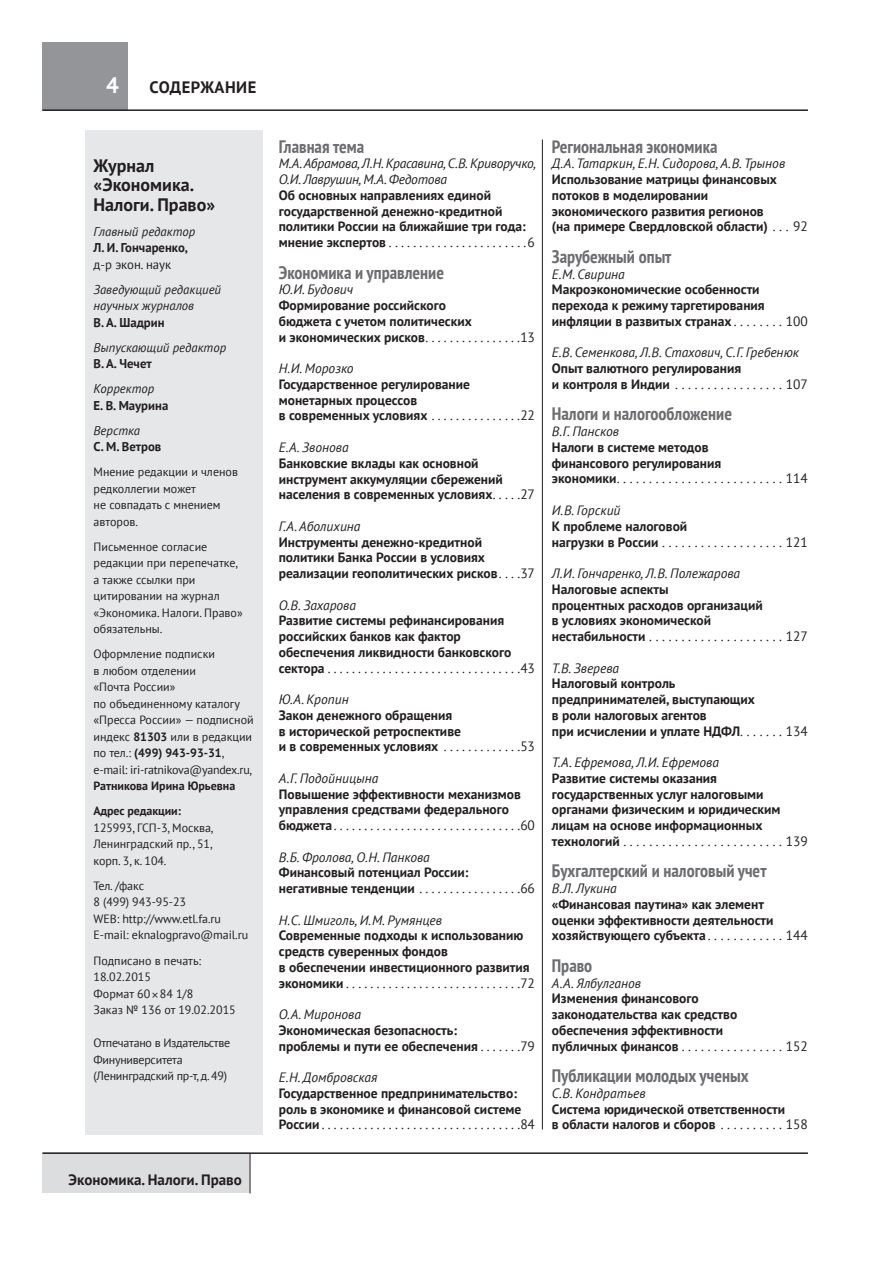
<style>
.page{position:relative;width:893px;height:1263px;background:#fff}
.page>*{position:absolute;margin:0;border:0;box-sizing:border-box;transform-origin:0 0}
.t1{font:700 22.5px "PT Sans";color:#fff}
.t2{font:700 condensed 18px "PT Sans";color:#6c6d70}
.t3{font:700 18px/19.5px "PT Sans";color:#231f20}
.t4{font:700 16.5px "PT Sans";letter-spacing:.03em;color:#231f20}
.t5{font:700 15px "PT Sans";color:#231f20}
.t6{font:700 13.5px/15.8px "PT Sans";color:#231f20}
.t7{font:italic 13.5px/15.8px "PT Sans";color:#231f20}
.t8{font:13.5px "PT Sans";color:#231f20}
.t9{font:italic 12.75px/16.5px "PT Sans";color:#231f20}
.t10{font:700 12.75px "PT Sans";color:#231f20}
.t11{font:12.75px "PT Sans";color:#231f20}
.t12{font:12px/16.5px "PT Sans";color:#231f20}
.t13{font:12px/16.5px "PT Sans";letter-spacing:-.025em;color:#231f20}
.t14{font:700 12px/25px "PT Sans";color:#231f20}
.s1{font-weight:700}
</style>
<div class="page">
<div style="left:43px;top:1152px;width:207px;height:41px;background:#dcdddf"></div>
<hr style="left:250px;top:1153px;width:1px;height:40px;background:#231f20">
<div style="left:43px;top:43px;width:85px;height:68px;background:#939598"></div>
<hr style="left:43px;top:109px;width:765px;height:2px;background:#231f20">
<hr style="left:43px;top:1152px;width:765px;height:2px;background:#231f20">
<div style="left:85px;top:130px;width:178px;height:1004px;background:#e6e7e9"></div>
<hr style="left:542px;top:139px;width:1px;height:990px;background:#231f20">
<h1 class="t1" style="left:106px;top:70px;width:14px">4</h1>
<p class="t4" style="left:149px;top:76px;width:108px">содержание</p>
<h2 class="t3" style="left:94px;top:155px;width:123px">Журнал «Экономика.<br>Налоги. Право»</h2>
<p class="t9" style="left:94px;top:223px;width:103px">Главный редактор</p>
<p class="t10" style="left:94px;top:239px;width:96px">Л. И. Гончаренко,</p>
<p class="t11" style="left:94px;top:256px;width:79px">д-р экон. наук</p>
<p class="t9" style="left:94px;top:281px;width:129px">Заведующий редакцией научных журналов</p>
<p class="t10" style="left:94px;top:314px;width:73px">В. А. Шадрин</p>
<p class="t9" style="left:94px;top:339px;width:134px">Выпускающий редактор</p>
<p class="t10" style="left:94px;top:355px;width:60px">В. А. Чечет</p>
<p class="t9" style="left:94px;top:380px;width:62px">Корректор</p>
<p class="t10" style="left:94px;top:397px;width:76px">Е. В. Маурина</p>
<p class="t9" style="left:94px;top:422px;width:48px">Верстка</p>
<p class="t10" style="left:94px;top:438px;width:69px">С. М. Ветров</p>
<p class="t12" style="left:94px;top:464px;width:146px">Мнение редакции и членов редколлегии может<br>не совпадать с мнением авторов.</p>
<p class="t12" style="left:94px;top:538px;width:151px">Письменное согласие редакции при перепечатке, а также ссылки при цитировании на журнал «Экономика. Налоги. Право» обязательны.</p>
<p class="t12" style="left:94px;top:646px;width:162px">Оформление подписки<br>в любом отделении<br>«Почта России»<br>по объединенному каталогу «Пресса России» — подписной индекс <span class="s1">81303</span> или в редакции по тел.: <span class="s1">(499) 943-93-31</span>, e-mail: iri-ratnikova@yandex.ru,</p>
<p class="t14" style="left:94px;top:773px;width:143px">Ратникова Ирина Юрьевна<br>Адрес редакции:</p>
<p class="t12" style="left:94px;top:819px;width:122px;text-align:justify">125993, ГСП-3, Москва, Ленинградский пр., 51, корп. 3, к. 104.</p>
<p class="t12" style="left:94px;top:877px;width:156px">Тел. /факс<br>8 (499) 943-95-23<br>WEB: http://www.etl.fa.ru<br>E-mail: eknalogpravo@mail.ru</p>
<p class="t12" style="left:94px;top:952px;width:144px">Подписано в печать:<br>18.02.2015<br>Формат 60 84 1/8<br>Заказ № 136 от 19.02.2015</p>
<p class="t13" style="left:94px;top:1034px;width:138px">Отпечатано в Издательстве<br>Финуниверситета (Ленинградский пр-т, д. 49)</p>
<p class="t5" style="left:69px;top:1170px;width:175px">Экономика. Налоги. Право</p>
<h2 class="t2" style="left:279px;top:135px;width:87px">Главная тема</h2>
<p class="t7" style="left:279px;top:156px;width:259px">М.А. Абрамова, Л.Н. Красавина, С.В. Криворучко,<br>О.И. Лаврушин, М.А. Федотова</p>
<p class="t6" style="left:279px;top:187px;width:249px">Об основных направлениях единой государственной денежно-кредитной политики России на ближайшие три года: мнение экспертов</p>
<p class="t8" style="left:527px;top:234px;width:9px">6</p>
<h2 class="t2" style="left:279px;top:261px;width:167px">Экономика и управление</h2>
<p class="t7" style="left:279px;top:282px;width:76px">Ю.И. Будович</p>
<p class="t6" style="left:279px;top:297px;width:194px">Формирование российского бюджета с учетом политических и экономических рисков</p>
<p class="t7" style="left:279px;top:360px;width:76px">Н.И. Морозко</p>
<p class="t6" style="left:279px;top:376px;width:193px">Государственное регулирование монетарных процессов<br>в современных условиях</p>
<p class="t7" style="left:279px;top:439px;width:71px">Е.А. Звонова</p>
<p class="t6" style="left:279px;top:455px;width:226px">Банковские вклады как основной инструмент аккумуляции сбережений населения в современных условиях</p>
<p class="t7" style="left:279px;top:518px;width:83px">Г.А. Аболихина</p>
<p class="t6" style="left:279px;top:534px;width:220px">Инструменты денежно-кредитной политики Банка России в условиях реализации геополитических рисков</p>
<p class="t7" style="left:279px;top:597px;width:79px">О.В. Захарова</p>
<p class="t6" style="left:279px;top:612px;width:234px">Развитие системы рефинансирования российских банков как фактор обеспечения ликвидности банковского сектора</p>
<p class="t7" style="left:279px;top:691px;width:72px">Ю.А. Кропин</p>
<p class="t6" style="left:279px;top:707px;width:184px">Закон денежного обращения в исторической ретроспективе и в современных условиях</p>
<p class="t8" style="left:520px;top:328px;width:16px">13</p>
<p class="t8" style="left:520px;top:407px;width:16px">22</p>
<p class="t8" style="left:520px;top:486px;width:16px">27</p>
<p class="t8" style="left:520px;top:565px;width:16px">37</p>
<p class="t8" style="left:520px;top:659px;width:16px">43</p>
<p class="t8" style="left:520px;top:738px;width:16px">53</p>
<p class="t7" style="left:279px;top:770px;width:101px">А.Г. Подойницына</p>
<p class="t6" style="left:279px;top:786px;width:244px">Повышение эффективности механизмов управления средствами федерального бюджета</p>
<p class="t8" style="left:520px;top:817px;width:16px">60</p>
<p class="t7" style="left:279px;top:849px;width:152px">В.Б. Фролова, О.Н. Панкова</p>
<p class="t6" style="left:279px;top:864px;width:191px">Финансовый потенциал России: негативные тенденции</p>
<p class="t8" style="left:520px;top:880px;width:16px">66</p>
<p class="t7" style="left:279px;top:912px;width:165px">Н.С. Шмиголь, И.М. Румянцев</p>
<p class="t6" style="left:279px;top:927px;width:252px">Современные подходы к использованию средств суверенных фондов<br>в обеспечении инвестиционного развития экономики</p>
<p class="t8" style="left:520px;top:974px;width:16px">72</p>
<p class="t7" style="left:279px;top:1006px;width:84px">О.А. Миронова</p>
<p class="t6" style="left:279px;top:1022px;width:201px">Экономическая безопасность: проблемы и пути ее обеспечения</p>
<p class="t8" style="left:520px;top:1037px;width:16px">79</p>
<p class="t7" style="left:279px;top:1069px;width:100px">Е.Н. Домбровская</p>
<p class="t6" style="left:279px;top:1085px;width:244px">Государственное предпринимательство: роль в экономике и финансовой системе<br>России</p>
<p class="t8" style="left:520px;top:1116px;width:16px">84</p>
<h2 class="t2" style="left:552px;top:135px;width:167px">Региональная экономика</h2>
<p class="t7" style="left:552px;top:156px;width:235px">Д.А. Татаркин, Е.Н. Сидорова, А.В. Трынов</p>
<p class="t6" style="left:552px;top:171px;width:227px">Использование матрицы финансовых потоков в моделировании экономического развития регионов (на примере Свердловской области)</p>
<p class="t8" style="left:793px;top:218px;width:16px">92</p>
<h2 class="t2" style="left:552px;top:245px;width:121px">Зарубежный опыт</h2>
<p class="t7" style="left:552px;top:266px;width:75px">Е.М. Свирина</p>
<p class="t6" style="left:552px;top:282px;width:214px">Макроэкономические особенности перехода к режиму таргетирования инфляции в развитых странах</p>
<p class="t8" style="left:786px;top:313px;width:24px">100</p>
<p class="t7" style="left:552px;top:345px;width:249px">Е.В. Семенкова, Л.В. Стахович, С.Г. Гребенюк</p>
<p class="t6" style="left:552px;top:360px;width:191px">Опыт валютного регулирования и контроля в Индии</p>
<p class="t8" style="left:786px;top:376px;width:24px">107</p>
<h2 class="t2" style="left:552px;top:402px;width:182px">Налоги и налогообложение</h2>
<p class="t7" style="left:552px;top:423px;width:69px">В.Г. Пансков</p>
<p class="t6" style="left:552px;top:439px;width:171px">Налоги в системе методов финансового регулирования экономики</p>
<p class="t7" style="left:552px;top:502px;width:70px">И.В. Горский</p>
<p class="t6" style="left:552px;top:518px;width:137px">К проблеме налоговой нагрузки в России</p>
<p class="t7" style="left:552px;top:565px;width:190px">Л.И. Гончаренко, Л.В. Полежарова</p>
<p class="t6" style="left:552px;top:581px;width:212px">Налоговые аспекты<br>процентных расходов организаций в условиях экономической нестабильности</p>
<p class="t7" style="left:552px;top:660px;width:69px">Т.В. Зверева</p>
<p class="t6" style="left:552px;top:675px;width:205px">Налоговый контроль предпринимателей, выступающих в роли налоговых агентов<br>при исчислении и уплате НДФЛ</p>
<p class="t8" style="left:786px;top:470px;width:24px">114</p>
<p class="t8" style="left:786px;top:533px;width:24px">121</p>
<p class="t8" style="left:786px;top:628px;width:24px">127</p>
<p class="t8" style="left:786px;top:722px;width:24px">134</p>
<p class="t7" style="left:552px;top:754px;width:169px">Т.А. Ефремова, Л.И. Ефремова</p>
<p class="t6" style="left:552px;top:770px;width:230px">Развитие системы оказания государственных услуг налоговыми органами физическим и юридическим лицам на основе информационных технологий</p>
<p class="t8" style="left:786px;top:832px;width:24px">139</p>
<h2 class="t2" style="left:552px;top:859px;width:216px">Бухгалтерский и налоговый учет</h2>
<p class="t7" style="left:552px;top:880px;width:66px">В.Л. Лукина</p>
<p class="t6" style="left:552px;top:896px;width:223px">«Финансовая паутина» как элемент оценки эффективности деятельности хозяйствующего субъекта</p>
<h2 class="t2" style="left:552px;top:954px;width:42px">Право</h2>
<p class="t7" style="left:552px;top:975px;width:91px">А.А. Ялбулганов</p>
<p class="t6" style="left:552px;top:990px;width:187px">Изменения финансового законодательства как средство обеспечения эффективности публичных финансов</p>
<p class="t8" style="left:786px;top:927px;width:24px">144</p>
<p class="t8" style="left:786px;top:1037px;width:24px">152</p>
<h2 class="t2" style="left:552px;top:1064px;width:198px">Публикации молодых ученых</h2>
<p class="t7" style="left:552px;top:1085px;width:95px">С.В. Кондратьев</p>
<p class="t6" style="left:552px;top:1101px;width:235px">Система юридической ответственности в области налогов и сборов</p>
<p class="t8" style="left:786px;top:1116px;width:24px">158</p>
</div>
